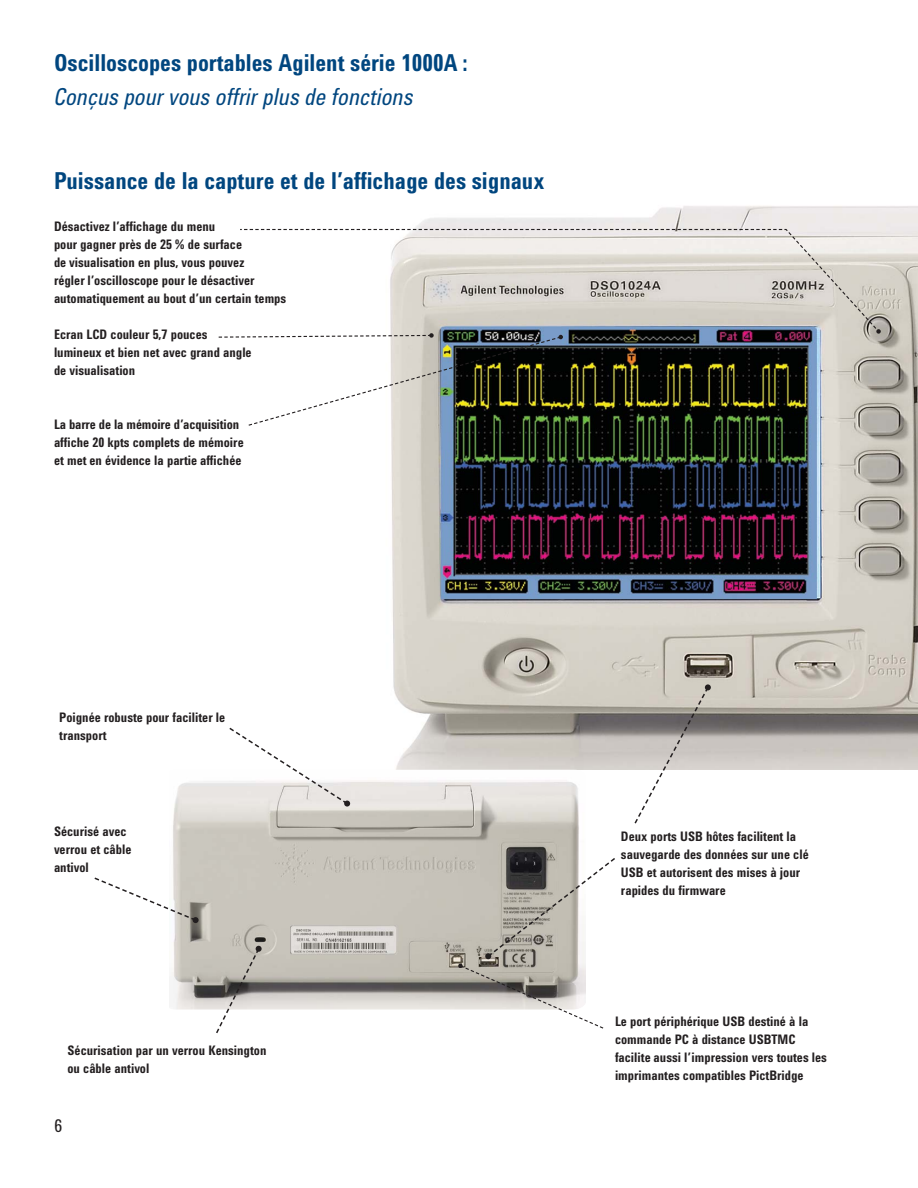
<style>
.page{position:relative;width:918px;height:1188px;background:#fff}
.page>*{position:absolute;margin:0;border:0;box-sizing:border-box;transform-origin:0 0}
.t1{font:700 24px "Agilent Condensed CFF";color:#00467f;scale:.95 1}
.t2{font:italic 24px "Agilent Condensed CFF";color:#00467f;scale:.93 1}
.t3{font:18px "Agilent Condensed CFF";color:#231f20}
.t4{font:700 13.5px/18px "Agilent Condensed CFF";color:#231f20;scale:.95 1}
</style>
<div class="page">
<img style="left:391px;top:206px;width:527px;height:564px">
<img style="left:171px;top:780px;width:408px;height:230px">
<svg style="left:228px;top:727px;width:122px;height:80px"></svg>
<svg style="left:218px;top:229px;width:663px;height:198px"></svg>
<svg style="left:458px;top:856px;width:157px;height:173px"></svg>
<svg style="left:215px;top:946px;width:47px;height:88px"></svg>
<svg style="left:633px;top:684px;width:78px;height:140px"></svg>
<svg style="left:94px;top:876px;width:105px;height:47px"></svg>
<h1 class="t1" style="left:54px;top:54px;width:437px">Oscilloscopes portables Agilent série 1000A :</h1>
<h1 class="t2" style="left:54px;top:88px;width:388px">Conçus pour vous offrir plus de fonctions</h1>
<h1 class="t1" style="left:54px;top:171px;width:518px">Puissance de la capture et de l’affichage des signaux</h1>
<p class="t4" style="left:54px;top:219px;width:246px">Désactivez l’affichage du menu<br>pour gagner près de 25 % de surface<br>de visualisation en plus, vous pouvez<br>régler l’oscilloscope pour le désactiver automatiquement au bout d’un certain temps</p>
<p class="t4" style="left:54px;top:327px;width:210px">Ecran LCD couleur 5,7 pouces lumineux et bien net avec grand angle de visualisation</p>
<p class="t4" style="left:54px;top:417px;width:201px">La barre de la mémoire d’acquisition affiche 20 kpts complets de mémoire et met en évidence la partie affichée</p>
<p class="t4" style="left:59px;top:710px;width:176px">Poignée robuste pour faciliter le transport</p>
<p class="t4" style="left:54px;top:824px;width:83px">Sécurisé avec verrou et câble antivol</p>
<p class="t4" style="left:67px;top:1043px;width:211px">Sécurisation par un verrou Kensington ou câble antivol</p>
<h2 class="t3" style="left:54px;top:1119px;width:10px">6</h2>
<p class="t4" style="left:621px;top:829px;width:199px">Deux ports USB hôtes facilitent la sauvegarde des données sur une clé<br>USB et autorisent des mises à jour rapides du firmware</p>
<p class="t4" style="left:615px;top:1014px;width:225px">Le port périphérique USB destiné à la commande PC à distance USBTMC facilite aussi l’impression vers toutes les imprimantes compatibles PictBridge</p>
</div>
